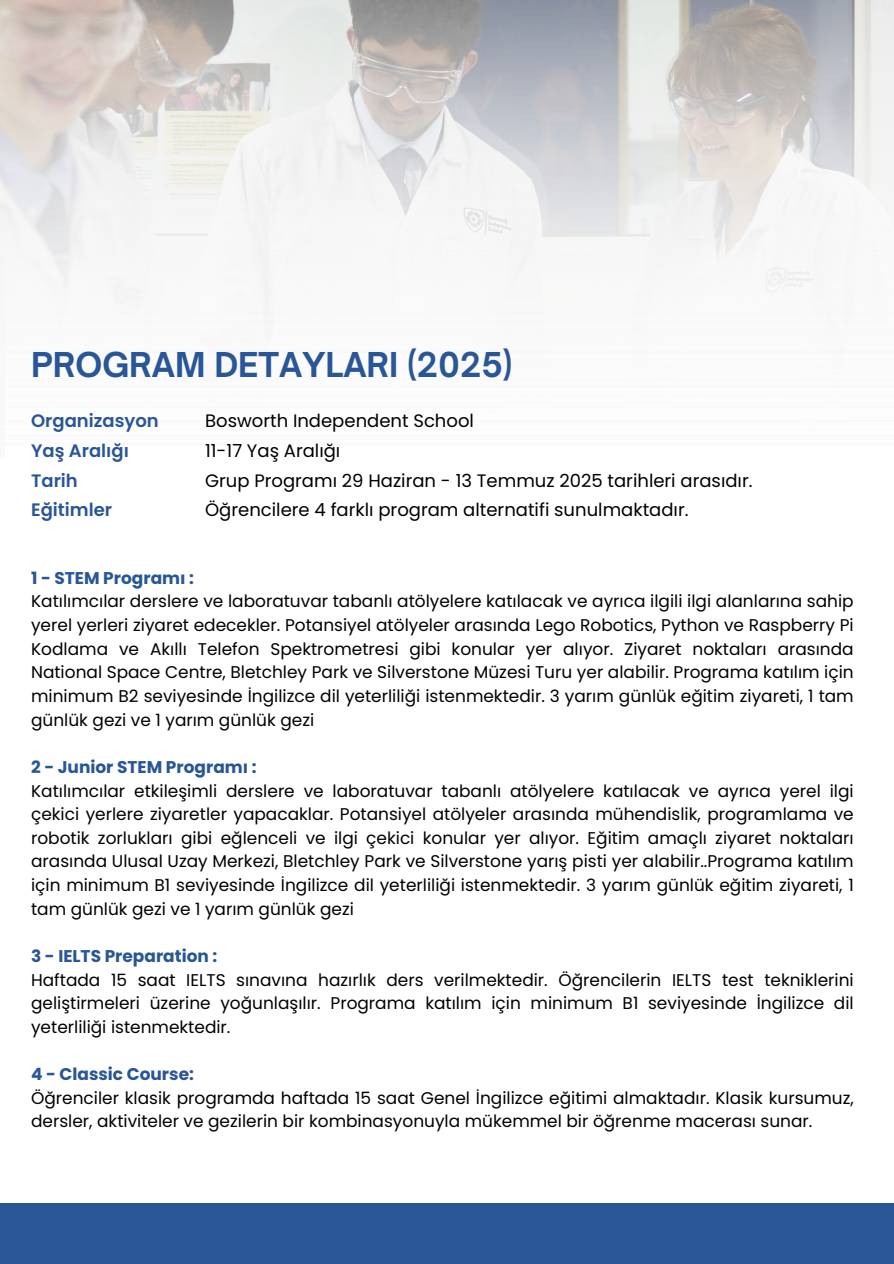
<style>
.page{position:relative;width:894px;height:1264px;background:#fff}
.page>*{position:absolute;margin:0;border:0;box-sizing:border-box;transform-origin:0 0}
.t1{font:700 32.7px "Open Sauce One";color:#285697}
.t2{font:18px "Poppins";color:#000}
.t3{font:600 18px "Poppins";color:#285697}
.t4{font:16.95px/23.7px "Poppins";color:#000;text-align:justify}
.t5{font:700 16.95px "Poppins";color:#285697}
</style>
<div class="page">
<div style="left:0;top:1203px;width:893px;height:60px;background:#285697"></div>
<img style="left:0;top:0;width:893px;height:232px">
<img style="left:5px;top:35px;width:888px;height:299px">
<p class="t1" style="left:31px;top:344px;width:483px">PROGRAM DETAYLARI (2025)</p>
<p class="t3" style="left:31px;top:408px;width:129px">Organizasyon</p>
<p class="t2" style="left:205px;top:408px;width:270px">Bosworth Independent School</p>
<p class="t2" style="left:205px;top:438px;width:137px">11-17 Yaş Aralığı</p>
<p class="t2" style="left:205px;top:468px;width:549px">Grup Programı 29 Haziran - 13 Temmuz 2025 tarihleri arasıdır.</p>
<p class="t2" style="left:205px;top:497px;width:485px">Öğrencilere 4 farklı program alternatifi sunulmaktadır.</p>
<p class="t3" style="left:31px;top:438px;width:99px">Yaş Aralığı</p>
<p class="t3" style="left:31px;top:468px;width:48px">Tarih</p>
<p class="t3" style="left:31px;top:497px;width:83px">Eğitimler</p>
<p class="t5" style="left:31px;top:566px;width:164px">1 - STEM Programı :</p>
<h1 class="t4" style="left:31px;top:589px;width:823px">Katılımcılar derslere ve laboratuvar tabanlı atölyelere katılacak ve ayrıca ilgili ilgi alanlarına sahip yerel yerleri ziyaret edecekler. Potansiyel atölyeler arasında Lego Robotics, Python ve Raspberry Pi Kodlama ve Akıllı Telefon Spektrometresi gibi konular yer alıyor. Ziyaret noktaları arasında National Space Centre, Bletchley Park ve Silverstone Müzesi Turu yer alabilir. Programa katılım için minimum B2 seviyesinde İngilizce dil yeterliliği istenmektedir. 3 yarım günlük eğitim ziyareti, 1 tam günlük gezi ve 1 yarım günlük gezi</h1>
<h2 class="t5" style="left:31px;top:755px;width:227px">2 - Junior STEM Programı :</h2>
<h2 class="t4" style="left:31px;top:778px;width:823px">Katılımcılar etkileşimli derslere ve laboratuvar tabanlı atölyelere katılacak ve ayrıca yerel ilgi çekici yerlere ziyaretler yapacaklar. Potansiyel atölyeler arasında mühendislik, programlama ve robotik zorlukları gibi eğlenceli ve ilgi çekici konular yer alıyor. Eğitim amaçlı ziyaret noktaları arasında Ulusal Uzay Merkezi, Bletchley Park ve Silverstone yarış pisti yer alabilir..Programa katılım için minimum B1 seviyesinde İngilizce dil yeterliliği istenmektedir. 3 yarım günlük eğitim ziyareti, 1 tam günlük gezi ve 1 yarım günlük gezi</h2>
<p class="t5" style="left:31px;top:944px;width:188px">3 - IELTS Preparation :</p>
<p class="t4" style="left:31px;top:967px;width:823px">Haftada 15 saat IELTS sınavına hazırlık ders verilmektedir. Öğrencilerin IELTS test tekniklerini geliştirmeleri üzerine yoğunlaşılır. Programa katılım için minimum B1 seviyesinde İngilizce dil yeterliliği istenmektedir.</p>
<h2 class="t5" style="left:31px;top:1062px;width:164px">4 - Classic Course:</h2>
<p class="t4" style="left:31px;top:1086px;width:823px">Öğrenciler klasik programda haftada 15 saat Genel İngilizce eğitimi almaktadır. Klasik kursumuz, dersler, aktiviteler ve gezilerin bir kombinasyonuyla mükemmel bir öğrenme macerası sunar.</p>
</div>
